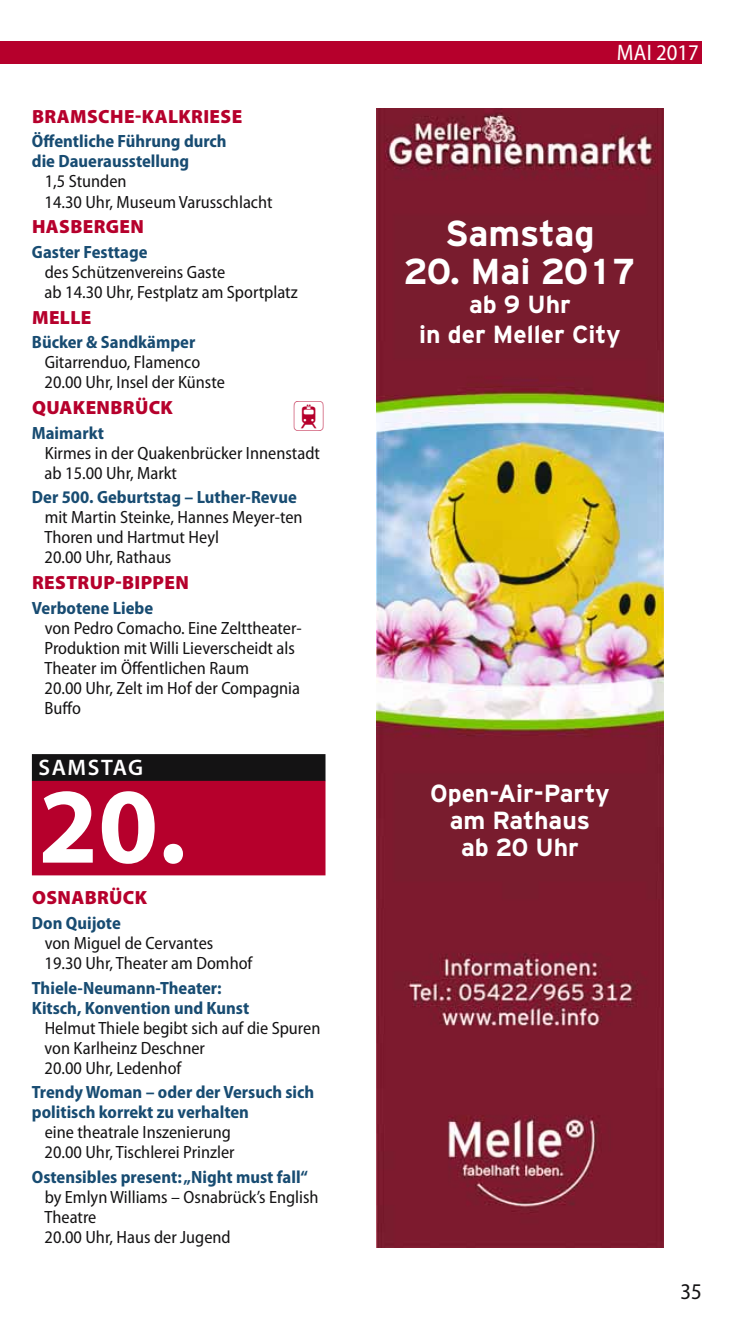
<style>
.page{position:relative;width:734px;height:1340px;background:#fff}
.page>*{position:absolute;margin:0;border:0;box-sizing:border-box;transform-origin:0 0}
.t1{font:700 108px "Myriad Pro";color:#fff}
.t2{font:700 36px "Interstate";color:#fff}
.t3{font:31.5px "Communications P06";color:#b6002c}
.t4{font:700 24.75px/27px "Interstate";color:#fff;text-align:center}
.t5{font:600 22.5px "Myriad Pro";letter-spacing:.07em;color:#fff}
.t6{font:semi-condensed 22.5px "Myriad Pro";color:#fff}
.t7{font:semi-condensed 22.5px "Myriad Pro";color:#141314}
.t8{font:900 19.12px "Myriad Pro";letter-spacing:.02em;color:#b6002c}
.t9{font:semi-condensed 17.78px/20px "Myriad Pro";color:#141314}
.t10{font:700 semi-condensed 17.78px "Myriad Pro";color:#184c72}
.s1{font-weight:700;color:#184c72}
</style>
<div class="page">
<div style="left:0;top:41px;width:702px;height:23px;background:#b6002c"></div>
<div style="left:32px;top:754px;width:293px;height:27px;background:#141314"></div>
<div style="left:32px;top:780px;width:293px;height:95px;background:#b6002c"></div>
<img style="left:376px;top:108px;width:287px;height:1139px">
<p class="t8" style="left:32px;top:105px;width:212px">BRAMSCHE-KALKRIESE</p>
<p class="t10" style="left:32px;top:135px;width:196px">Öffentliche Führung durch</p>
<p class="t10" style="left:32px;top:155px;width:159px">die Dauerausstellung</p>
<p class="t9" style="left:45px;top:173px;width:83px">1,5 Stunden</p>
<p class="t9" style="left:45px;top:193px;width:229px">14.30 Uhr, Museum Varusschlacht</p>
<p class="t8" style="left:32px;top:215px;width:113px">HASBERGEN</p>
<p class="t9" style="left:45px;top:243px;width:255px;text-indent:-13px"><span class="s1">Gaster Festtage<br></span>des Schützenvereins Gaste<br>ab 14.30 Uhr, Festplatz am Sportplatz</p>
<p class="t8" style="left:32px;top:306px;width:61px">MELLE</p>
<p class="t9" style="left:45px;top:334px;width:182px;text-indent:-13px"><span class="s1">Bücker &amp; Sandkämper<br></span>Gitarrenduo, Flamenco<br>20.00 Uhr, Insel der Künste</p>
<p class="t10" style="left:32px;top:426px;width:73px">Maimarkt</p>
<p class="t8" style="left:32px;top:396px;width:142px">QUAKENBRÜCK</p>
<p class="t3" style="left:292px;top:401px;width:35px">_</p>
<p class="t9" style="left:45px;top:444px;width:277px">Kirmes in der Quakenbrücker Innenstadt ab 15.00 Uhr, Markt</p>
<p class="t9" style="left:45px;top:489px;width:259px;text-indent:-13px"><span class="s1">Der 500. Geburtstag – Luther-Revue </span>mit Martin Steinke, Hannes Meyer-ten<br>Thoren und Hartmut Heyl<br>20.00 Uhr, Rathaus</p>
<p class="t8" style="left:32px;top:571px;width:158px">RESTRUP-BIPPEN</p>
<p class="t9" style="left:45px;top:599px;width:259px;text-indent:-13px"><span class="s1">Verbotene Liebe<br></span>von Pedro Comacho. Eine Zelttheater-<br>Produktion mit Willi Lieverscheidt als<br>Theater im Öffentlichen Raum<br>20.00 Uhr, Zelt im Hof der Compagnia<br>Buffo</p>
<p class="t5" style="left:38px;top:753px;width:106px">SAMSTAG</p>
<p class="t1" style="left:38px;top:762px;width:149px">20.</p>
<p class="t8" style="left:32px;top:886px;width:117px">OSNABRÜCK</p>
<p class="t9" style="left:45px;top:914px;width:209px;text-indent:-13px"><span class="s1">Don Quijote<br></span>von Miguel de Cervantes<br>19.30 Uhr, Theater am Domhof</p>
<p class="t10" style="left:32px;top:981px;width:191px">Thiele-Neumann-Theater:</p>
<p class="t10" style="left:32px;top:1001px;width:219px">Kitsch, Konvention und Kunst</p>
<p class="t9" style="left:45px;top:1019px;width:277px">Helmut Thiele begibt sich auf die Spuren</p>
<p class="t9" style="left:45px;top:1039px;width:162px">von Karlheinz Deschner</p>
<p class="t9" style="left:45px;top:1059px;width:138px">20.00 Uhr, Ledenhof</p>
<p class="t10" style="left:32px;top:1085px;width:284px">Trendy Woman – oder der Versuch sich</p>
<p class="t10" style="left:32px;top:1105px;width:218px">politisch korrekt zu verhalten</p>
<p class="t9" style="left:45px;top:1123px;width:188px">eine theatrale Inszenierung</p>
<p class="t9" style="left:45px;top:1143px;width:191px">20.00 Uhr, Tischlerei Prinzler</p>
<p class="t9" style="left:45px;top:1168px;width:275px;text-indent:-13px"><span class="s1">Ostensibles present: „Night must fall“ </span>by Emlyn Williams – Osnabrück’s English<br>Theatre<br>20.00 Uhr, Haus der Jugend</p>
<p class="t6" style="left:616px;top:44px;width:84px">MAI 2017</p>
<p class="t2" style="left:445px;top:220px;width:151px">Samstag</p>
<p class="t2" style="left:404px;top:258px;width:233px">20. Mai 2017</p>
<p class="t4" style="left:419px;top:292px;width:203px;line-height:29.2px">ab 9 Uhr<br>in der Meller City</p>
<p class="t4" style="left:430px;top:782px;width:181px">Open-Air-Party am Rathaus<br>ab 20 Uhr</p>
<p class="t7" style="left:680px;top:1283px;width:23px">35</p>
</div>
